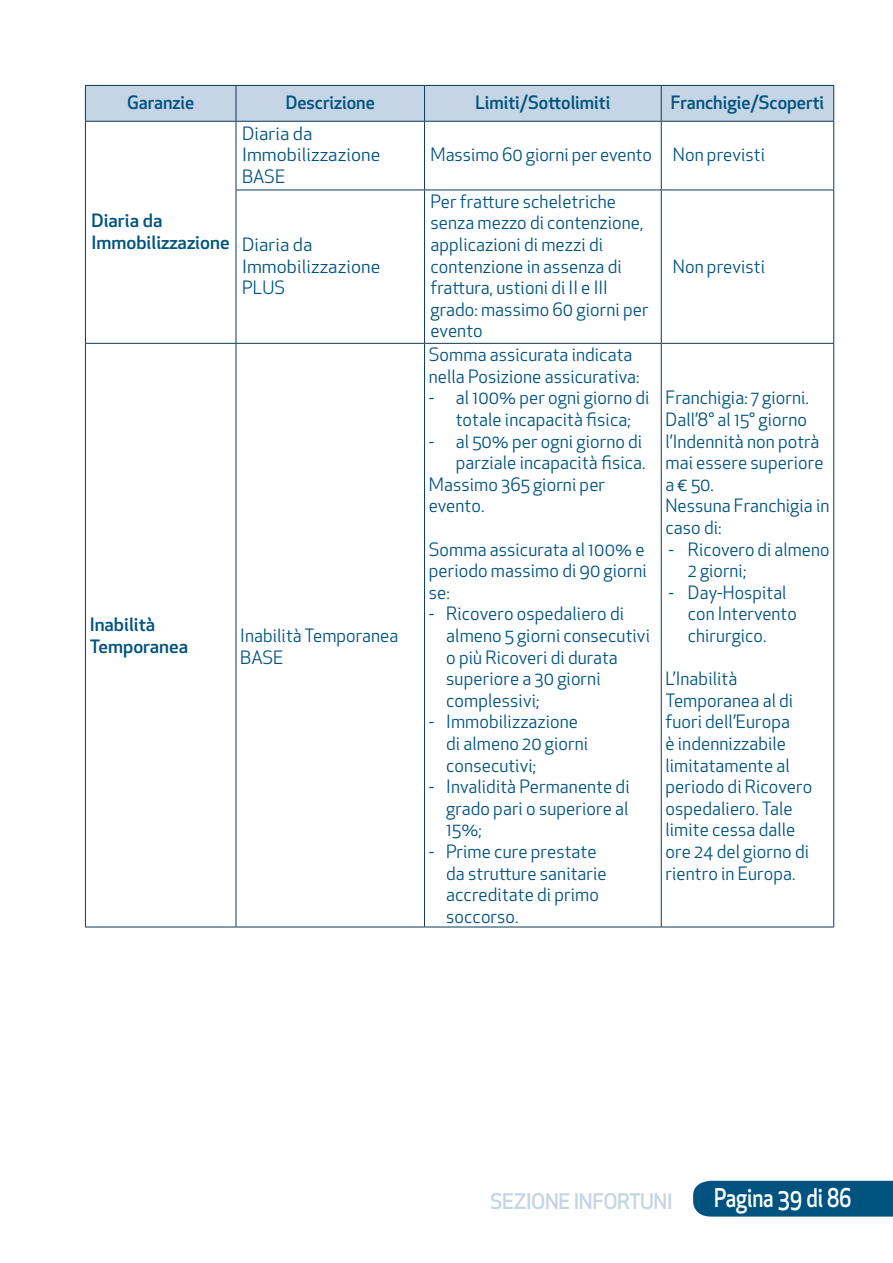
<style>
.page{position:relative;width:893px;height:1263px;background:#fff}
.page>*{position:absolute;margin:0;border:0;box-sizing:border-box;transform-origin:0 0}
.t1{font:500 25.2px "Apex New";letter-spacing:-.005em;color:#fff;scale:.83 1}
.t2{font:500 21px "Apex New";letter-spacing:-.02em;color:#c5d5e6}
.Body_Text{font:18px/21.6px "Apex New";letter-spacing:.005em;color:#00537e}
.DIP_tabulazione{font:18px/21.6px "Apex New";letter-spacing:.005em;color:#00537e}
.Body_Text-2{font:500 18px "Apex New";color:#00537e}
.Body_Text-3{font:18px/21.6px "Apex New";letter-spacing:.005em;color:#00537e;scale:1.05 1}
.Body_Text-4{font:500 18px "Apex New";color:#00537e;scale:1.05 1}
</style>
<div class="page">
<div style="left:693px;top:1181px;width:200px;height:35px;background:#00537e"></div>
<div style="left:86px;top:86px;width:747px;height:35px;background:#c5d5e6"></div>
<hr style="left:85px;top:85px;width:151px;height:1px;background:#0c3958">
<hr style="left:85px;top:86px;width:1px;height:35px;background:#0c3958">
<hr style="left:236px;top:85px;width:189px;height:1px;background:#0c3958">
<hr style="left:236px;top:86px;width:1px;height:35px;background:#0c3958">
<hr style="left:425px;top:85px;width:236px;height:1px;background:#0c3958">
<hr style="left:424px;top:86px;width:1px;height:35px;background:#0c3958">
<hr style="left:661px;top:85px;width:173px;height:1px;background:#0c3958">
<hr style="left:661px;top:86px;width:1px;height:35px;background:#0c3958">
<hr style="left:833px;top:86px;width:1px;height:35px;background:#0c3958">
<hr style="left:85px;top:121px;width:151px;height:1px;background:#0c3958">
<hr style="left:236px;top:121px;width:189px;height:1px;background:#0c3958">
<hr style="left:425px;top:121px;width:236px;height:1px;background:#0c3958">
<hr style="left:661px;top:121px;width:173px;height:1px;background:#0c3958">
<hr style="left:85px;top:122px;width:1px;height:68px;background:#0c3958">
<hr style="left:85px;top:190px;width:1px;height:153px;background:#0c3958">
<hr style="left:236px;top:122px;width:1px;height:68px;background:#0c3958">
<hr style="left:424px;top:122px;width:1px;height:68px;background:#0c3958">
<hr style="left:661px;top:122px;width:1px;height:68px;background:#0c3958">
<hr style="left:833px;top:122px;width:1px;height:68px;background:#0c3958">
<hr style="left:236px;top:190px;width:189px;height:1px;background:#0c3958">
<hr style="left:236px;top:190px;width:1px;height:153px;background:#0c3958">
<hr style="left:425px;top:190px;width:236px;height:1px;background:#0c3958">
<hr style="left:424px;top:190px;width:1px;height:153px;background:#0c3958">
<hr style="left:661px;top:190px;width:173px;height:1px;background:#0c3958">
<hr style="left:661px;top:190px;width:1px;height:153px;background:#0c3958">
<hr style="left:833px;top:190px;width:1px;height:153px;background:#0c3958">
<hr style="left:85px;top:343px;width:151px;height:1px;background:#0c3958">
<hr style="left:85px;top:344px;width:1px;height:583px;background:#0c3958">
<hr style="left:236px;top:343px;width:189px;height:1px;background:#0c3958">
<hr style="left:236px;top:344px;width:1px;height:583px;background:#0c3958">
<hr style="left:425px;top:343px;width:236px;height:1px;background:#0c3958">
<hr style="left:424px;top:344px;width:1px;height:583px;background:#0c3958">
<hr style="left:661px;top:343px;width:173px;height:1px;background:#0c3958">
<hr style="left:661px;top:344px;width:1px;height:583px;background:#0c3958">
<hr style="left:833px;top:344px;width:1px;height:583px;background:#0c3958">
<hr style="left:85px;top:927px;width:151px;height:1px;background:#0c3958">
<hr style="left:236px;top:927px;width:189px;height:1px;background:#0c3958">
<hr style="left:425px;top:927px;width:236px;height:1px;background:#0c3958">
<hr style="left:661px;top:927px;width:173px;height:1px;background:#0c3958">
<p class="Body_Text-2" style="left:127px;top:91px;width:68px">Garanzie</p>
<p class="Body_Text-2" style="left:286px;top:91px;width:91px">Descrizione</p>
<p class="Body_Text-2" style="left:475px;top:91px;width:136px">Limiti/Sottolimiti</p>
<p class="Body_Text-2" style="left:671px;top:91px;width:155px">Franchigie/Scoperti</p>
<p class="Body_Text-4" style="left:91px;top:209px;width:69px">Diaria da</p>
<p class="Body_Text-4" style="left:91px;top:230px;width:133px">Immobilizzazione</p>
<p class="Body_Text-3" style="left:242px;top:123px;width:133px">Diaria da<br>Immobilizzazione<br>BASE</p>
<p class="Body_Text-3" style="left:242px;top:234px;width:133px">Diaria da<br>Immobilizzazione<br>PLUS</p>
<p class="Body_Text-4" style="left:90px;top:612px;width:64px">Inabilità</p>
<p class="Body_Text-4" style="left:90px;top:634px;width:95px">Temporanea</p>
<p class="Body_Text" style="left:240px;top:625px;width:160px">Inabilità Temporanea<br>BASE</p>
<p class="Body_Text" style="left:431px;top:144px;width:223px">Massimo 60 giorni per evento</p>
<p class="Body_Text" style="left:673px;top:144px;width:94px">Non previsti</p>
<p class="Body_Text" style="left:431px;top:190px;width:220px">Per fratture scheletriche senza mezzo di contenzione, applicazioni di mezzi di contenzione in assenza di frattura, ustioni di II e III grado: massimo 60 giorni per evento</p>
<p class="Body_Text" style="left:429px;top:344px;width:212px">Somma assicurata indicata nella Posizione assicurativa:</p>
<p class="Body_Text" style="left:429px;top:387px;width:222px;text-align:center">- al 100% per ogni giorno di totale incapacità fisica;</p>
<p class="Body_Text" style="left:429px;top:430px;width:218px;text-align:right">- al 50% per ogni giorno di parziale incapacità fisica.</p>
<p class="Body_Text" style="left:429px;top:473px;width:178px">Massimo 365 giorni per evento.</p>
<p class="Body_Text" style="left:429px;top:538px;width:220px">Somma assicurata al 100% e periodo massimo di 90 giorni se:</p>
<p class="Body_Text" style="left:446px;top:603px;width:205px;text-indent:-17px">- Ricovero ospedaliero di almeno 5 giorni consecutivi o più Ricoveri di durata superiore a 30 giorni complessivi;</p>
<p class="Body_Text" style="left:446px;top:711px;width:143px;text-indent:-17px">- Immobilizzazione di almeno 20 giorni consecutivi;</p>
<p class="Body_Text" style="left:446px;top:776px;width:185px;text-align:justify;text-indent:-17px">- Invalidità Permanente di grado pari o superiore al 15%;</p>
<p class="Body_Text" style="left:446px;top:841px;width:162px;text-indent:-17px">- Prime cure prestate da strutture sanitarie accreditate di primo soccorso.</p>
<p class="Body_Text" style="left:673px;top:255px;width:94px">Non previsti</p>
<p class="Body_Text" style="left:665px;top:387px;width:145px">Franchigia: 7 giorni.</p>
<p class="Body_Text" style="left:665px;top:409px;width:160px">Dall’8° al 15° giorno l’Indennità non potrà mai essere superiore a € 50.</p>
<p class="Body_Text" style="left:665px;top:495px;width:165px">Nessuna Franchigia in caso di:</p>
<p class="DIP_tabulazione" style="left:688px;top:538px;width:143px;text-indent:-20px">- Ricovero di almeno<br>2 giorni;</p>
<p class="DIP_tabulazione" style="left:688px;top:581px;width:110px;text-indent:-20px">- Day-Hospital con Intervento chirurgico.</p>
<p class="Body_Text" style="left:665px;top:668px;width:148px">L’Inabilità<br>Temporanea al di fuori dell’Europa<br>è indennizzabile limitatamente al periodo di Ricovero ospedaliero. Tale limite cessa dalle ore 24 del giorno di rientro in Europa.</p>
<p class="t2" style="left:490px;top:1187px;width:184px">SEZIONE INFORTUNI</p>
<h1 class="t1" style="left:714px;top:1181px;width:167px">Pagina 39 di 86</h1>
</div>
